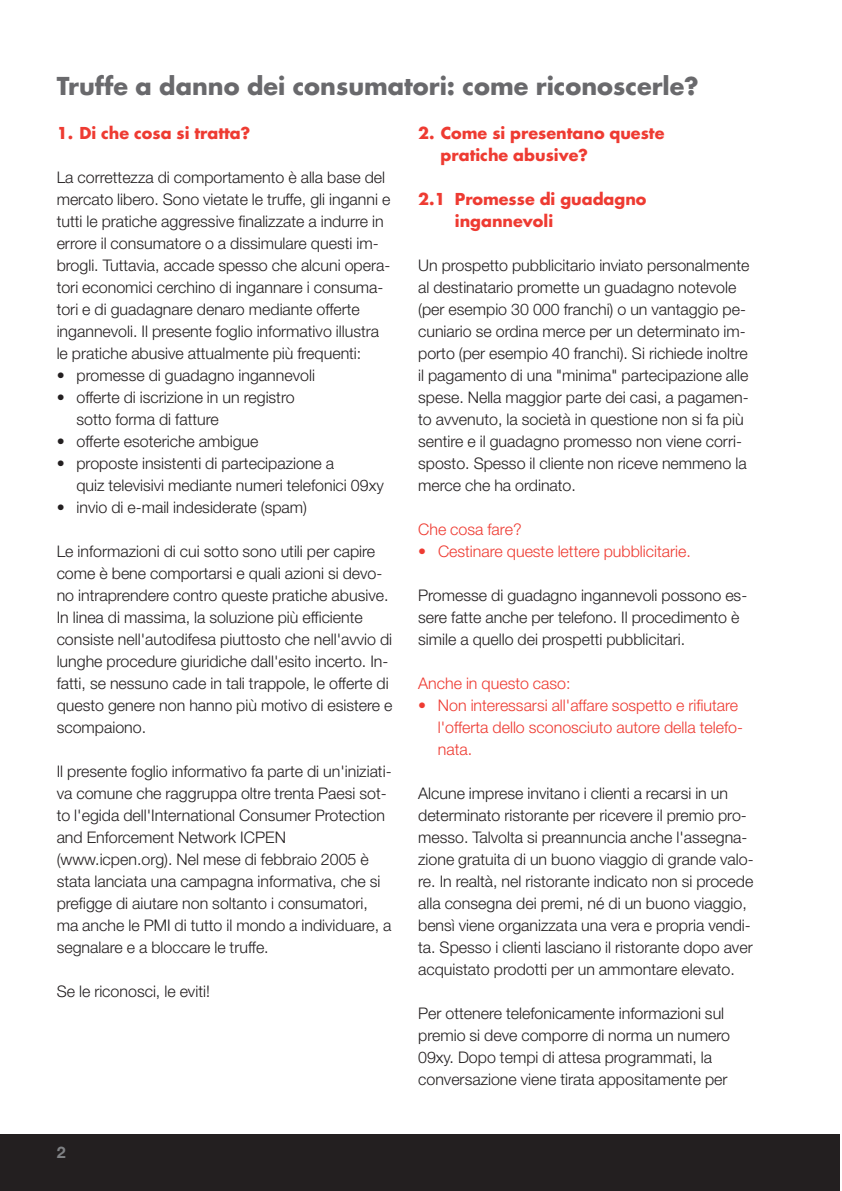
<style>
.page{position:relative;width:842px;height:1191px;background:#fff}
.page>*{position:absolute;margin:0;border:0;box-sizing:border-box;transform-origin:0 0}
.t1{font:700 24px "Futura";color:#69696c}
.t2{font:300 16px/22px "Helvetica Neue";color:#231f20}
.t3{font:300 16px/22px "Helvetica Neue";color:#ee3b32}
.t4{font:700 16px/22px "Futura";color:#ee3b32}
.t5{font:700 16px "Helvetica Neue";color:#808285}
</style>
<div class="page">
<div style="left:0;top:1134px;width:839px;height:57px;background:#231f20"></div>
<h1 class="t1" style="left:57px;top:75px;width:643px">Truffe a danno dei consumatori: come riconoscerle?</h1>
<p class="t4" style="left:57px;top:123px;width:195px">1. Di che cosa si tratta?</p>
<p class="t2" style="left:57px;top:167px;width:335px">La correttezza di comportamento è alla base del mercato libero. Sono vietate le truffe, gli inganni e tutti le pratiche aggressive finalizzate a indurre in errore il consumatore o a dissimulare questi im&shy;brogli. Tuttavia, accade spesso che alcuni opera&shy;tori economici cerchino di ingannare i consuma&shy;tori e di guadagnare denaro mediante offerte ingannevoli. Il presente foglio informativo illustra le pratiche abusive attualmente più frequenti:</p>
<p class="t2" style="left:57px;top:365px;width:260px">• promesse di guadagno ingannevoli</p>
<p class="t2" style="left:76px;top:387px;width:220px;text-indent:-20px">• offerte di iscrizione in un registro sotto forma di fatture</p>
<p class="t2" style="left:57px;top:431px;width:203px">• offerte esoteriche ambigue</p>
<p class="t2" style="left:76px;top:453px;width:309px;text-indent:-20px">• proposte insistenti di partecipazione a<br>quiz televisivi mediante numeri telefonici 09xy</p>
<p class="t2" style="left:57px;top:497px;width:252px">• invio di e-mail indesiderate (spam)</p>
<p class="t2" style="left:57px;top:541px;width:337px">Le informazioni di cui sotto sono utili per capire come è bene comportarsi e quali azioni si devo&shy;no intraprendere contro queste pratiche abusive.<br>In linea di massima, la soluzione più efficiente consiste nell'autodifesa piuttosto che nell'avvio di lunghe procedure giuridiche dall'esito incerto. In&shy;fatti, se nessuno cade in tali trappole, le offerte di questo genere non hanno più motivo di esistere e scompaiono.</p>
<p class="t2" style="left:57px;top:761px;width:336px">Il presente foglio informativo fa parte di un'iniziati&shy;va comune che raggruppa oltre trenta Paesi sot&shy;to l'egida dell'International Consumer Protection and Enforcement Network ICPEN (www.icpen.org). Nel mese di febbraio 2005 è stata lanciata una campagna informativa, che si prefigge di aiutare non soltanto i consumatori, ma anche le PMI di tutto il mondo a individuare, a segnalare e a bloccare le truffe.</p>
<p class="t2" style="left:57px;top:981px;width:155px">Se le riconosci, le eviti!</p>
<p class="t5" style="left:57px;top:1146px;width:10px">2</p>
<p class="t4" style="left:441px;top:123px;width:225px;text-indent:-22px">2. Come si presentano queste pratiche abusive?</p>
<p class="t4" style="left:455px;top:189px;width:193px;text-indent:-37px">2.1 Promesse di guadagno ingannevoli</p>
<p class="t2" style="left:418px;top:255px;width:333px">Un prospetto pubblicitario inviato personalmente al destinatario promette un guadagno notevole (per esempio 30 000 franchi) o un vantaggio pe&shy;cuniario se ordina merce per un determinato im&shy;porto (per esempio 40 franchi). Si richiede inoltre il pagamento di una "minima" partecipazione alle spese. Nella maggior parte dei casi, a pagamen&shy;to avvenuto, la società in questione non si fa più sentire e il guadagno promesso non viene corri&shy;sposto. Spesso il cliente non riceve nemmeno la merce che ha ordinato.</p>
<p class="t3" style="left:418px;top:519px;width:105px">Che cosa fare?</p>
<p class="t3" style="left:418px;top:541px;width:274px">• Cestinare queste lettere pubblicitarie.</p>
<p class="t2" style="left:418px;top:585px;width:331px">Promesse di guadagno ingannevoli possono es&shy;sere fatte anche per telefono. Il procedimento è simile a quello dei prospetti pubblicitari.</p>
<p class="t3" style="left:418px;top:673px;width:154px">Anche in questo caso:</p>
<p class="t3" style="left:438px;top:695px;width:307px;text-indent:-20px">• Non interessarsi all'affare sospetto e rifiutare l'offerta dello sconosciuto autore della telefo&shy;nata.</p>
<p class="t2" style="left:418px;top:783px;width:337px">Alcune imprese invitano i clienti a recarsi in un determinato ristorante per ricevere il premio pro&shy;messo. Talvolta si preannuncia anche l'assegna&shy;zione gratuita di un buono viaggio di grande valo&shy;re. In realtà, nel ristorante indicato non si procede alla consegna dei premi, né di un buono viaggio, bensì viene organizzata una vera e propria vendi&shy;ta. Spesso i clienti lasciano il ristorante dopo aver acquistato prodotti per un ammontare elevato.</p>
<p class="t2" style="left:418px;top:1003px;width:313px">Per ottenere telefonicamente informazioni sul premio si deve comporre di norma un numero 09xy. Dopo tempi di attesa programmati, la conversazione viene tirata appositamente per</p>
</div>
